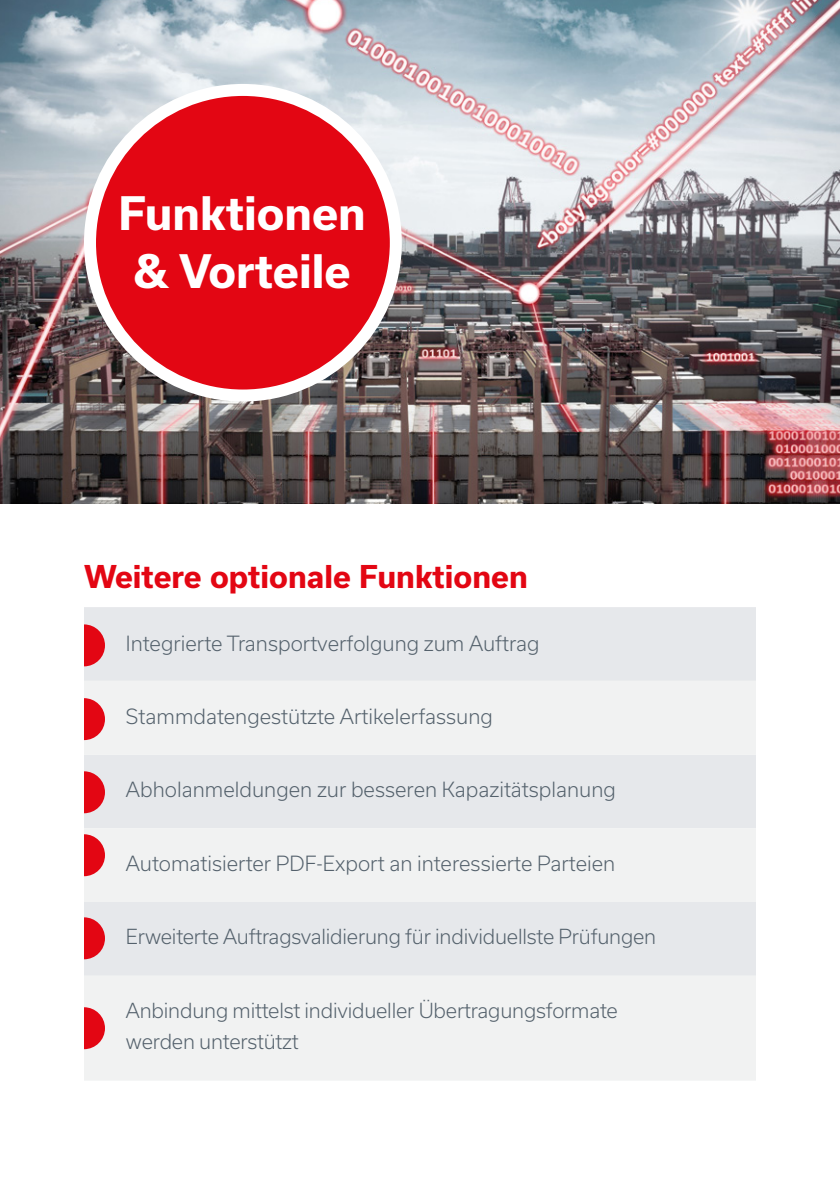
<style>
.page{position:relative;width:840px;height:1191px;background:#fff}
.page>*{position:absolute;margin:0;border:0;box-sizing:border-box;transform-origin:0 0}
.t1{font:700 44px/58px "Usual";color:#fff;text-align:center}
.t2{font:700 30px "Usual";color:#e30613}
.t3{font:300 20px "Usual";color:#54616c}
.t4{font:300 19.8px/31.4px "Usual";letter-spacing:-.01em;color:#54616c}
</style>
<div class="page">
<img style="left:0;top:0;width:839px;height:503px">
<div style="left:90px;top:90px;width:305px;height:305px;background:#e30613;border-radius:50%"></div>
<div style="left:84px;top:84px;width:317px;height:317px;border:12px solid #fff;border-radius:50%"></div>
<div style="left:84px;top:607px;width:671px;height:74px;background:#e6e8eb"></div>
<svg style="left:84px;top:681px;width:671px;height:399px;fill:#f1f2f2"></svg>
<svg style="left:84px;top:698px;width:21px;height:42px"></svg>
<svg style="left:84px;top:624px;width:21px;height:42px"></svg>
<svg style="left:84px;top:771px;width:21px;height:42px"></svg>
<svg style="left:84px;top:834px;width:21px;height:42px"></svg>
<svg style="left:84px;top:917px;width:21px;height:42px"></svg>
<svg style="left:84px;top:1007px;width:21px;height:42px"></svg>
<h1 class="t1" style="left:118px;top:185px;width:249px">Funktionen &amp; Vorteile</h1>
<h2 class="t2" style="left:84px;top:559px;width:445px">Weitere optionale Funktionen</h2>
<p class="t3" style="left:126px;top:631px;width:414px">Integrierte Transportverfolgung zum Auftrag</p>
<p class="t3" style="left:126px;top:705px;width:368px">Stammdatengestützte Artikelerfassung</p>
<p class="t3" style="left:126px;top:778px;width:491px">Abholanmeldungen zur besseren Kapazitätsplanung</p>
<p class="t3" style="left:126px;top:852px;width:490px">Automatisierter PDF-Export an interessierte Parteien</p>
<p class="t4" style="left:126px;top:921px;width:531px">Erweiterte Auftragsvalidierung für individuellste Prüfungen</p>
<p class="t4" style="left:126px;top:994px;width:493px">Anbindung mittelst individueller Übertragungsformate werden unterstützt</p>
</div>
